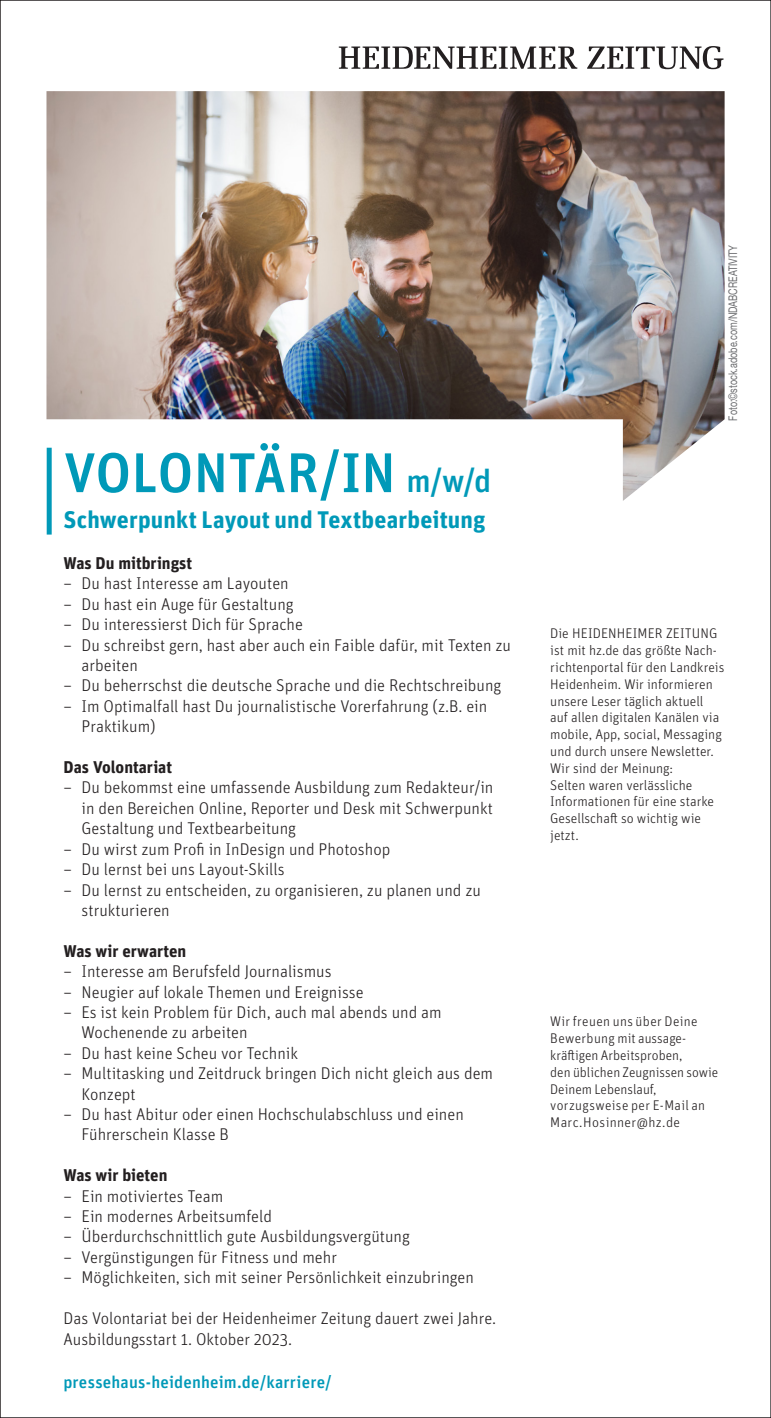
<style>
.page{position:relative;width:771px;height:1418px;background:#fff}
.page>*{position:absolute;margin:0;border:0;box-sizing:border-box;transform-origin:0 0}
.DTP{font:500 56px "Unit Pro";letter-spacing:-.005em;color:#0099b8}
.DTP-2{font:700 24px "Unit Pro";letter-spacing:.005em;color:#0099b8}
.Absatzformat_1{font:300 17px/20.4px "Unit Pro";color:#231f20}
.Absatzformat_1-2{font:700 17px "Unit Pro";color:#231f20}
.DTP-3{font:500 17px "Unit Pro";letter-spacing:.01em;color:#0099b8}
.Absatzformat_1-3{font:300 14px/16.8px "Unit Pro";color:#231f20}
.DTP-4{font:300 14px/16.8px "Unit Pro";color:#231f20}
.DTP-5{font:300 14px/16.8px "Unit Pro";letter-spacing:.025em;color:#231f20}
.t1{font:12px "Helvetica Neue LT Std";color:#6c6d70;scale:.75 1}
.s1{font-size:32px}
</style>
<div class="page">
<div style="left:47px;top:447px;width:5px;height:87px;background:#0099b8"></div>
<img style="left:46px;top:91px;width:679px;height:410px">
<svg style="left:587px;top:46px;width:137px;height:23px"></svg>
<svg style="left:339px;top:47px;width:238px;height:22px"></svg>
<p class="DTP" style="left:64px;top:432px;width:429px">VOLONTÄR/IN <span class="s1">m/w/d</span></p>
<p class="DTP-2" style="left:64px;top:502px;width:423px">Schwerpunkt Layout und Textbearbeitung</p>
<p class="Absatzformat_1-2" style="left:64px;top:550px;width:130px">Was Du mitbringst</p>
<p class="Absatzformat_1" style="left:64px;top:573px;width:227px">– Du hast Interesse am Layouten</p>
<p class="Absatzformat_1" style="left:64px;top:593px;width:232px">– Du hast ein Auge für Gestaltung</p>
<p class="Absatzformat_1" style="left:64px;top:613px;width:241px">– Du interessierst Dich für Sprache</p>
<p class="Absatzformat_1" style="left:82px;top:634px;width:431px;text-indent:-18px">– Du schreibst gern, hast aber auch ein Faible dafür, mit Texten zu arbeiten</p>
<p class="Absatzformat_1" style="left:64px;top:675px;width:439px">– Du beherrschst die deutsche Sprache und die Rechtschreibung</p>
<p class="Absatzformat_1" style="left:82px;top:695px;width:407px;text-indent:-18px">– Im Optimalfall hast Du journalistische Vorerfahrung (z.B. ein<br>Praktikum)</p>
<p class="Absatzformat_1-2" style="left:64px;top:754px;width:110px">Das Volontariat</p>
<p class="Absatzformat_1" style="left:82px;top:777px;width:413px;text-align:justify;text-indent:-18px">– Du bekommst eine umfassende Ausbildung zum Redakteur/in in den Bereichen Online, Reporter und Desk mit Schwerpunkt Gestaltung und Textbearbeitung</p>
<p class="Absatzformat_1" style="left:64px;top:838px;width:328px">– Du wirst zum Profi in InDesign und Photoshop</p>
<p class="Absatzformat_1" style="left:64px;top:858px;width:223px">– Du lernst bei uns Layout-Skills</p>
<p class="Absatzformat_1" style="left:82px;top:879px;width:401px;text-indent:-18px">– Du lernst zu entscheiden, zu organisieren, zu planen und zu strukturieren</p>
<p class="Absatzformat_1-2" style="left:64px;top:938px;width:124px">Was wir erwarten</p>
<p class="Absatzformat_1" style="left:64px;top:960px;width:270px">– Interesse am Berufsfeld Journalismus</p>
<p class="Absatzformat_1" style="left:64px;top:981px;width:302px">– Neugier auf lokale Themen und Ereignisse</p>
<p class="Absatzformat_1" style="left:82px;top:1001px;width:362px;text-indent:-18px">– Es ist kein Problem für Dich, auch mal abends und am<br>Wochenende zu arbeiten</p>
<p class="Absatzformat_1" style="left:64px;top:1042px;width:236px">– Du hast keine Scheu vor Technik</p>
<p class="Absatzformat_1" style="left:82px;top:1062px;width:413px;text-indent:-18px">– Multitasking und Zeitdruck bringen Dich nicht gleich aus dem<br>Konzept</p>
<p class="Absatzformat_1" style="left:82px;top:1103px;width:384px;text-indent:-18px">– Du hast Abitur oder einen Hochschulabschluss und einen<br>Führerschein Klasse B</p>
<p class="Absatzformat_1-2" style="left:64px;top:1162px;width:105px">Was wir bieten</p>
<p class="Absatzformat_1" style="left:64px;top:1185px;width:161px">– Ein motiviertes Team</p>
<p class="Absatzformat_1" style="left:64px;top:1205px;width:210px">– Ein modernes Arbeitsumfeld</p>
<p class="Absatzformat_1" style="left:64px;top:1225px;width:348px">– Überdurchschnittlich gute Ausbildungsvergütung</p>
<p class="Absatzformat_1" style="left:64px;top:1246px;width:275px">– Vergünstigungen für Fitness und mehr</p>
<p class="Absatzformat_1" style="left:64px;top:1266px;width:412px">– Möglichkeiten, sich mit seiner Persönlichkeit einzubringen</p>
<p class="Absatzformat_1" style="left:64px;top:1307px;width:434px">Das Volontariat bei der Heidenheimer Zeitung dauert zwei Jahre.<br>Ausbildungsstart 1. Oktober 2023.</p>
<p class="DTP-3" style="left:63px;top:1369px;width:270px">pressehaus-heidenheim.de/karriere/</p>
<p class="t1" style="left:726px;top:420px;width:236px;rotate:-90deg">Foto:©stock.adobe.com/NDABCREATIVITY</p>
<p class="Absatzformat_1-3" style="left:550px;top:624px;width:176px">Die HEIDENHEIMER ZEITUNG ist mit hz.de das größte Nach&shy;richtenportal für den Landkreis<br>Heidenheim. Wir informieren unsere Leser täglich aktuell auf allen digitalen Kanälen via mobile, App, social, Messaging und durch unsere Newsletter.<br>Wir sind der Meinung:<br>Selten waren verlässliche<br>Informationen für eine starke<br>Gesellschaft so wichtig wie jetzt.</p>
<p class="DTP-5" style="left:550px;top:1012px;width:149px">Wir freuen uns über Deine<br>Bewerbung mit aussage-</p>
<p class="DTP-4" style="left:550px;top:1046px;width:170px">kräftigen Arbeitsproben,<br>den üblichen Zeugnissen sowie<br>Deinem Lebenslauf, vorzugsweise per E-Mail an</p>
<p class="DTP-5" style="left:550px;top:1113px;width:131px">Marc.Hosinner@hz.de</p>
</div>
